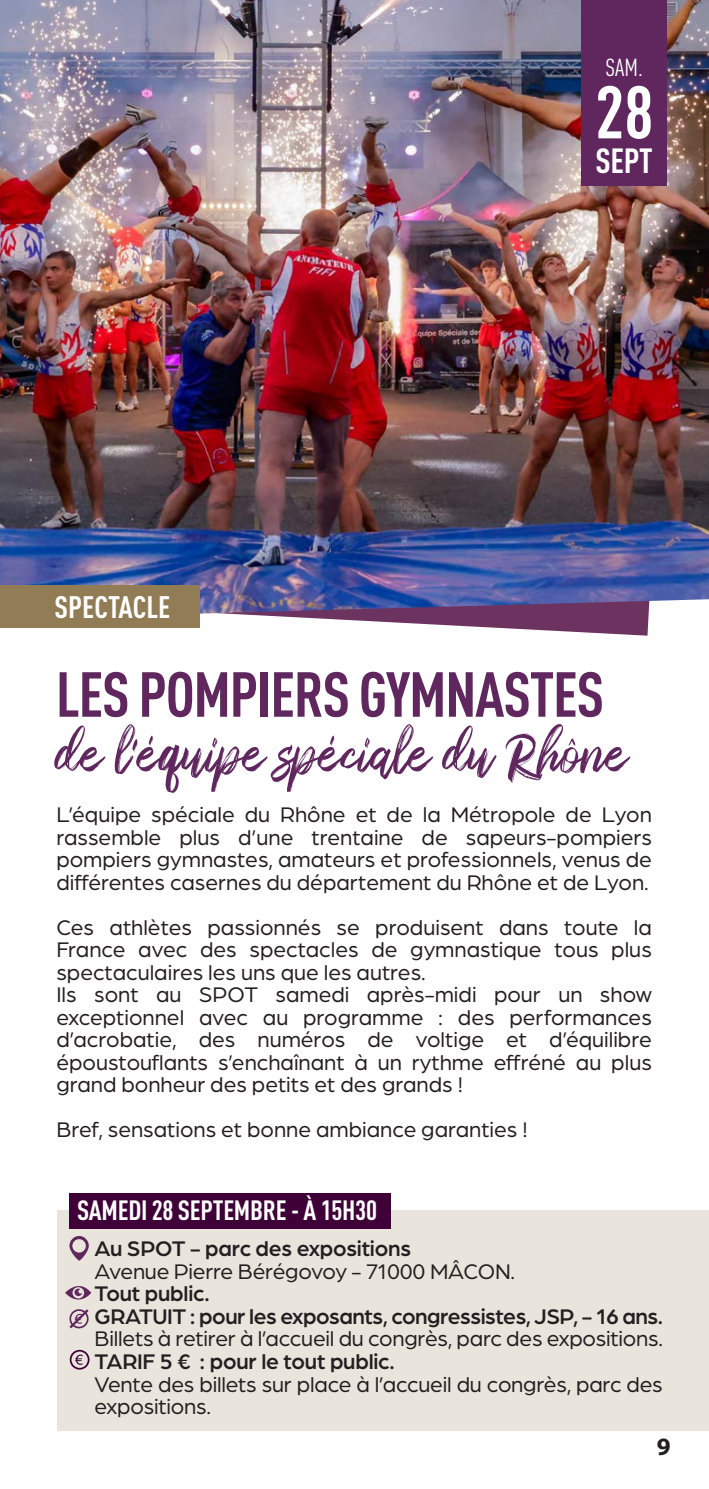
<style>
.page{position:relative;width:709px;height:1489px;background:#fff}
.page>*{position:absolute;margin:0;border:0;box-sizing:border-box;transform-origin:0 0}
.t1{font:700 73px "DIN Cond";color:#fff}
.t2{font:700 62.5px "DIN Cond";letter-spacing:-.02em;color:#5f275e}
.t3{font:50px "Sparose";letter-spacing:-.01em;color:#5f275e}
.t4{font:700 34.5px "DIN Cond";color:#fff}
.t5{font:700 30.75px "DIN Cond";color:#fff}
.t6{font:700 27.5px "DIN Cond";letter-spacing:-.01em;color:#fff}
.t7{font:700 25px "DIN Cond";color:#fff}
.t8{font:700 25px "Myriad Pro";color:#231f20}
.t9{font:24.25px "DIN Cond";color:#fff}
.t10{font:22.5px/22.5px "Arboria";color:#231f20;text-align:justify}
.t11{font:500 22.5px "Arboria";letter-spacing:-.02em;color:#231f20}
</style>
<div class="page">
<svg style="left:330px;top:619px;width:319px;height:16px"></svg>
<img style="left:0;top:0;width:709px;height:619px">
<div style="left:57px;top:1210px;width:652px;height:220px;background:#e9e5dd"></div>
<div style="left:0;top:586px;width:200px;height:42px;background:#917c55"></div>
<svg style="left:69px;top:1236px;width:20px;height:24px"></svg>
<svg style="left:70px;top:1349px;width:19px;height:20px"></svg>
<svg style="left:65px;top:1286px;width:26px;height:43px"></svg>
<div style="left:581px;top:0;width:85px;height:186px;background:#5f275e"></div>
<div style="left:69px;top:1192px;width:322px;height:36px;background:#3f0038"></div>
<p class="t5" style="left:55px;top:588px;width:117px">SPECTACLE</p>
<p class="t7" style="left:602px;top:49px;width:57px">SPORT</p>
<p class="t9" style="left:605px;top:53px;width:39px">SAM.</p>
<p class="t1" style="left:595px;top:68px;width:60px">28</p>
<p class="t4" style="left:595px;top:140px;width:59px">SEPT</p>
<p class="t2" style="left:56px;top:656px;width:550px">LES POMPIERS GYMNASTES</p>
<p class="t3" style="left:56px;top:719px;width:575px">de l’équipe spéciale du Rhône</p>
<p class="t10" style="left:56px;top:802px;width:597px">L’équipe spéciale du Rhône et de la Métropole de Lyon rassemble plus d’une trentaine de sapeurs-pompiers pompiers gymnastes, amateurs et professionnels, venus de différentes casernes du département du Rhône et de Lyon.</p>
<p class="t10" style="left:56px;top:915px;width:597px">Ces athlètes passionnés se produisent dans toute la France avec des spectacles de gymnastique tous plus spectaculaires les uns que les autres.</p>
<p class="t10" style="left:56px;top:982px;width:597px">Ils sont au SPOT samedi après-midi pour un show exceptionnel avec au programme : des performances d’acrobatie, des numéros de voltige et d’équilibre époustouflants s’enchaînant à un rythme effréné au plus grand bonheur des petits et des grands !</p>
<p class="t10" style="left:56px;top:1117px;width:473px">Bref, sensations et bonne ambiance garanties !</p>
<p class="t6" style="left:77px;top:1193px;width:301px">SAMEDI 28 SEPTEMBRE - À 15H30</p>
<p class="t11" style="left:95px;top:1233px;width:318px">Au SPOT - parc des expositions</p>
<p class="t10" style="left:95px;top:1259px;width:422px">Avenue Pierre Bérégovoy - 71000 MÂCON.</p>
<p class="t11" style="left:95px;top:1278px;width:116px">Tout public.</p>
<p class="t11" style="left:95px;top:1301px;width:570px">GRATUIT : pour les exposants, congressistes, JSP, - 16 ans.</p>
<p class="t10" style="left:95px;top:1326px;width:570px">Billets à retirer à l’accueil du congrès, parc des expositions.</p>
<p class="t11" style="left:95px;top:1346px;width:302px">TARIF 5 € : pour le tout public.</p>
<p class="t10" style="left:95px;top:1371px;width:569px">Vente des billets sur place à l’accueil du congrès, parc des expositions.</p>
<p class="t8" style="left:657px;top:1429px;width:15px">9</p>
</div>
